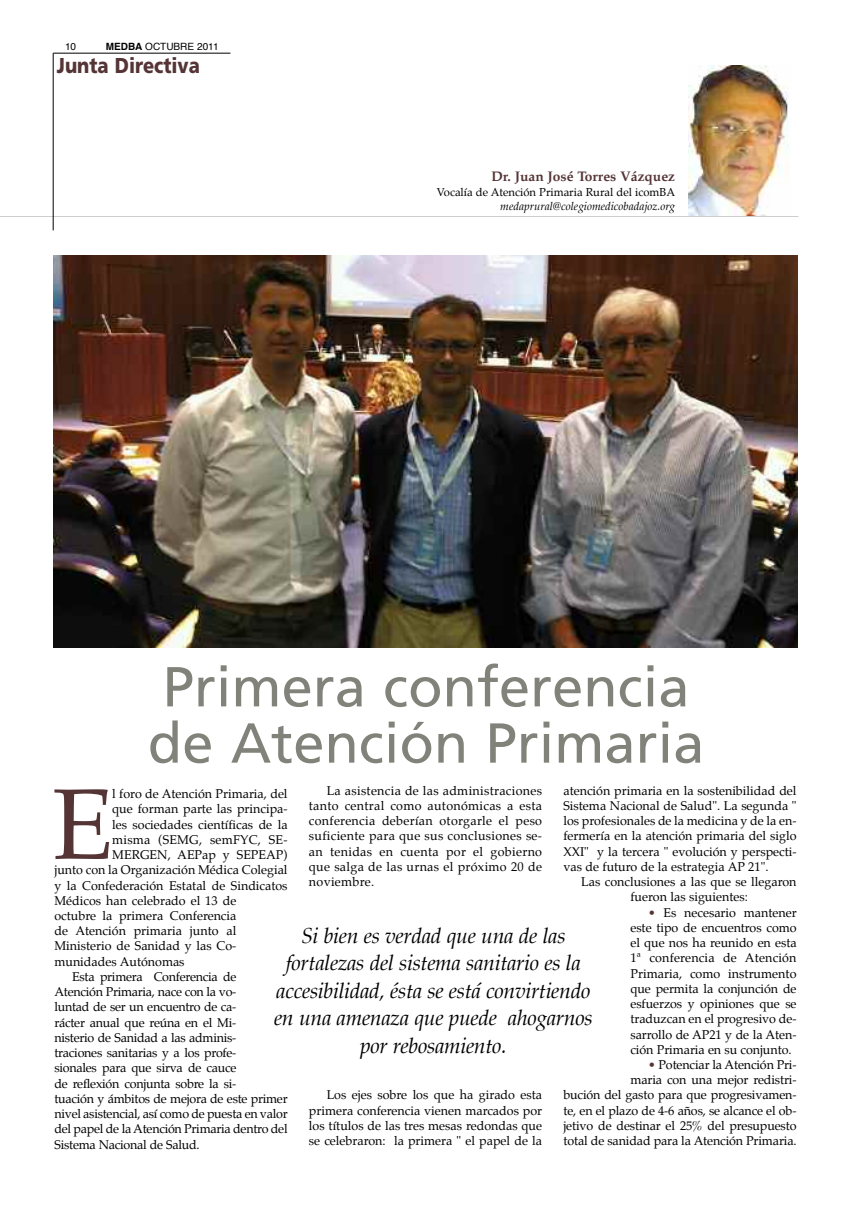
<style>
.page{position:relative;width:851px;height:1205px;background:#fff}
.page>*{position:absolute;margin:0;border:0;box-sizing:border-box;transform-origin:0 0}
.t1{font:100.25px "Palatino";color:#553436}
.t2{font:56.25px/56.2px "Frutiger";color:#81837a}
.t3{font:900 21.5px "Frutiger";color:#553436;scale:.85 1}
.t4{font:italic 21.25px/27.5px "Palatino";letter-spacing:-.015em;color:#000;text-align:center}
.t5{font:700 13.75px "Palatino";color:#553436}
.t6{font:12.5px/15.2px "Palatino";letter-spacing:-.005em;color:#000;text-align:justify}
.t7{font:12.5px "Palatino";letter-spacing:.015em;color:#000}
.t8{font:11.25px "Palatino";color:#000}
.t9{font:italic 11.25px "Palatino";color:#000}
.t10{font:10px "Helvetica";color:#000}
.s1{font-weight:700}
.s2{color:#553436}
</style>
<div class="page">
<img style="left:688px;top:66px;width:100px;height:150px">
<hr style="left:0;top:216px;width:798px;height:1px;background:#cdcecb">
<img style="left:53px;top:255px;width:744px;height:393px">
<hr style="left:53px;top:53px;width:1px;height:177px;background:#000">
<hr style="left:53px;top:53px;width:177px;height:1px;background:#000">
<p class="t10" style="left:65px;top:43px;width:13px">10</p>
<p class="t10" style="left:106px;top:43px;width:114px"><span class="s1">MEDBA</span> OCTUBRE 2011</p>
<h3 class="t3" style="left:57px;top:57px;width:170px">Junta Directiva</h3>
<p class="t5" style="left:491px;top:170px;width:185px">dr. juan josé torres vázquez</p>
<p class="t8" style="left:437px;top:187px;width:239px">Vocalía de Atención Primaria Rural del icomBA</p>
<p class="t9" style="left:500px;top:201px;width:176px">medaprural@colegiomedicobadajoz.org</p>
<h2 class="t2" style="left:148px;top:663px;width:558px">Primera conferencia de Atención Primaria</h2>
<p class="t6" style="left:563px;top:783px;width:235px">atención primaria en la sostenibilidad del Sistema Nacional de Salud". La segunda " los profesionales de la medicina y de la en&shy;fermería en la atención primaria del siglo XXI" y la tercera " evolución y perspecti&shy;vas de futuro de la estrategia AP 21".</p>
<p class="t6" style="left:581px;top:875px;width:217px;text-align:center">Las conclusiones a las que se llegaron fueron las siguientes:</p>
<p class="t6" style="left:630px;top:905px;width:167px;text-indent:18px"><span class="s2">•</span> Es necesario mantener este tipo de encuentros como el que nos ha reunido en esta 1ª conferencia de Atención Primaria, como instrumento que permita la conjunción de esfuerzos y opiniones que se traduzcan en el progresivo de&shy;sarrollo de AP21 y de la Aten&shy;ción Primaria en su conjunto.</p>
<p class="t6" style="left:563px;top:1058px;width:235px;text-align:right"><span class="s2">•</span> Potenciar la Atención Pri-<br>maria con una mejor redistri-<br>bución del gasto para que progresivamen&shy;te, en el plazo de 4-6 años, se alcance el ob&shy;jetivo de destinar el 25% del presupuesto total de sanidad para la Atención Primaria.</p>
<p class="t6" style="left:309px;top:783px;width:235px;text-indent:18px">La asistencia de las administraciones tanto central como autonómicas a esta conferencia deberían otorgarle el peso suficiente para que sus conclusiones se&shy;an tenidas en cuenta por el gobierno que salga de las urnas el próximo 20 de noviembre.</p>
<h1 class="t1" style="left:52px;top:776px;width:63px">E</h1>
<p class="t6" style="left:112px;top:787px;width:177px">l foro de Atención Primaria, del</p>
<p class="t6" style="left:112px;top:802px;width:177px">que forman parte las principa-</p>
<p class="t6" style="left:112px;top:817px;width:177px">les sociedades científicas de la</p>
<p class="t7" style="left:112px;top:833px;width:177px">misma (SEMG, semFYC, SE-</p>
<p class="t6" style="left:112px;top:848px;width:177px">MERGEN, AEPap y SEPEAP)</p>
<p class="t6" style="left:54px;top:863px;width:235px">junto con la Organización Médica Colegial</p>
<p class="t6" style="left:54px;top:878px;width:235px">y la Confederación Estatal de Sindicatos</p>
<p class="t6" style="left:54px;top:894px;width:183px">Médicos han celebrado el 13 de</p>
<p class="t6" style="left:54px;top:909px;width:183px">octubre la primera Conferencia</p>
<p class="t6" style="left:54px;top:924px;width:183px">de Atención primaria junto al</p>
<p class="t6" style="left:54px;top:939px;width:183px">Ministerio de Sanidad y las Co-</p>
<p class="t6" style="left:54px;top:954px;width:132px">munidades Autónomas</p>
<p class="t6" style="left:72px;top:970px;width:166px">Esta primera Conferencia de</p>
<p class="t6" style="left:54px;top:985px;width:183px">Atención Primaria, nace con la vo-</p>
<p class="t6" style="left:54px;top:1000px;width:183px">luntad de ser un encuentro de ca-</p>
<p class="t6" style="left:54px;top:1015px;width:183px">rácter anual que reúna en el Mi-</p>
<p class="t6" style="left:54px;top:1031px;width:183px">nisterio de Sanidad a las adminis-</p>
<p class="t6" style="left:54px;top:1046px;width:183px">traciones sanitarias y a los profe-</p>
<p class="t6" style="left:54px;top:1061px;width:183px">sionales para que sirva de cauce</p>
<p class="t6" style="left:54px;top:1076px;width:183px">de reflexión conjunta sobre la si-</p>
<p class="t6" style="left:54px;top:1092px;width:235px">tuación y ámbitos de mejora de este primer</p>
<p class="t6" style="left:54px;top:1107px;width:235px">nivel asistencial, así como de puesta en valor</p>
<p class="t6" style="left:54px;top:1122px;width:235px">del papel de la Atención Primaria dentro del</p>
<p class="t6" style="left:54px;top:1137px;width:147px">Sistema Nacional de Salud.</p>
<h3 class="t4" style="left:274px;top:923px;width:320px">Si bien es verdad que una de las fortalezas del sistema sanitario es la accesibilidad, ésta se está convirtiendo en una amenaza que puede ahogarnos por rebosamiento.</h3>
<p class="t6" style="left:309px;top:1088px;width:235px;text-indent:18px">Los ejes sobre los que ha girado esta primera conferencia vienen marcados por los títulos de las tres mesas redondas que se celebraron: la primera " el papel de la</p>
</div>
